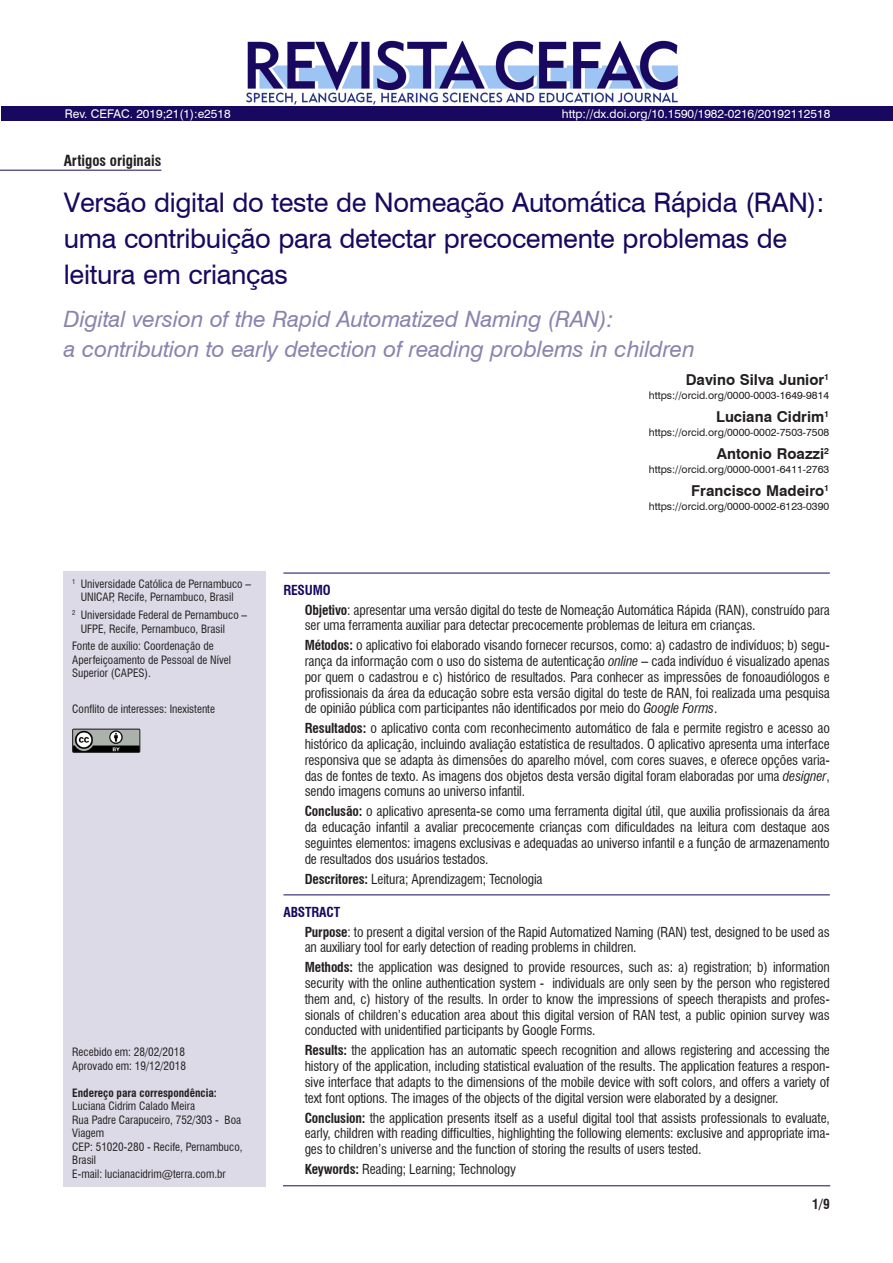
<style>
.page{position:relative;width:893px;height:1263px;background:#fff}
.page>*{position:absolute;margin:0;border:0;box-sizing:border-box;transform-origin:0 0}
.Titulo{font:27px/36px "Swiss 721 BT";letter-spacing:-.01em;color:#18085f}
.Titulo_ingles{font:italic 22.5px/30px "Swiss 721 BT";letter-spacing:-.005em;color:#8b84af}
.Autor{font:700 15px "Swiss 721 BT";color:#231f20}
.Tipo_de_artigo{font:700 condensed 15px "Swiss 721 BT";color:#231f20}
.Resumo{font:condensed 13.5px/15.8px "Swiss 721 BT";letter-spacing:-.01em;color:#231f20;text-align:justify}
.Resumo_título{font:700 condensed 13.5px "Swiss 721 BT";letter-spacing:-.01em;color:#18085f}
.Cabeço_autor_esquer{font:700 condensed 13.5px "Swiss 721 BT";color:#231f20}
.DOI_-_variável_1{font:12px "Swiss 721 BT";color:#fff}
.Legenda_bibliográfi{font:12px "Swiss 721 BT";color:#fff}
.Endereço_correspond{font:condensed 11.25px/13.5px "Swiss 721 BT";color:#231f20}
.Notas{font:condensed 11.25px/13.5px "Swiss 721 BT";color:#231f20}
.Notas_sem_paragrafo{font:condensed 11.25px/13.5px "Swiss 721 BT";color:#231f20}
.Endereço_correspond-2{font:700 condensed 11.25px "Swiss 721 BT";color:#231f20}
.ORCID{font:10.5px "Swiss 721 BT";color:#231f20}
.s1{font-weight:700}
.s2{font-style:italic}
</style>
<div class="page">
<div style="left:64px;top:571px;width:202px;height:615px;background:#dcdae7"></div>
<img style="left:74px;top:731px;width:64px;height:20px">
<div style="left:72px;top:729px;width:68px;height:24px;border:1px solid #231f20"></div>
<hr style="left:283px;top:573px;width:547px;height:1px;background:#18085f">
<hr style="left:283px;top:894px;width:547px;height:1px;background:#18085f">
<hr style="left:283px;top:1185px;width:547px;height:1px;background:#18085f">
<hr style="left:0;top:170px;width:161px;height:1px;background:#18085f">
<img style="left:246px;top:40px;width:432px;height:65px">
<div style="left:1px;top:106px;width:892px;height:15px;background:#18085f"></div>
<p class="Legenda_bibliográfi" style="left:65px;top:106px;width:167px">Rev. CEFAC. 2019;21(1):e2518</p>
<p class="DOI_-_variável_1" style="left:562px;top:106px;width:270px">http://dx.doi.org/10.1590/1982-0216/20192112518</p>
<p class="Tipo_de_artigo" style="left:64px;top:152px;width:99px">Artigos originais</p>
<p class="Titulo" style="left:64px;top:184px;width:762px">Versão digital do teste de Nomeação Automática Rápida (RAN): uma contribuição para detectar precocemente problemas de leitura em crianças</p>
<p class="Titulo_ingles" style="left:64px;top:304px;width:632px">Digital version of the Rapid Automatized Naming (RAN):<br>a contribution to early detection of reading problems in children</p>
<p class="Autor" style="left:686px;top:369px;width:145px">Davino Silva Junior<sup>1</sup></p>
<p class="ORCID" style="left:649px;top:387px;width:182px">https://orcid.org/0000-0003-1649-9814</p>
<p class="Autor" style="left:716px;top:406px;width:114px">Luciana Cidrim<sup>1</sup></p>
<p class="ORCID" style="left:649px;top:424px;width:182px">https://orcid.org/0000-0002-7503-7508</p>
<p class="Autor" style="left:717px;top:443px;width:114px">Antonio Roazzi<sup>2</sup></p>
<p class="ORCID" style="left:649px;top:461px;width:182px">https://orcid.org/0000-0001-6411-2763</p>
<p class="Autor" style="left:691px;top:480px;width:139px">Francisco Madeiro<sup>1</sup></p>
<p class="ORCID" style="left:649px;top:499px;width:182px">https://orcid.org/0000-0002-6123-0390</p>
<p class="Notas" style="left:81px;top:577px;width:172px;text-indent:-9px"><sup>1</sup> Universidade Católica de Pernambuco –<br>UNICAP, Recife, Pernambuco, Brasil</p>
<p class="Notas" style="left:81px;top:608px;width:168px;text-indent:-9px"><sup>2</sup> Universidade Federal de Pernambuco –<br>UFPE, Recife, Pernambuco, Brasil</p>
<p class="Notas_sem_paragrafo" style="left:72px;top:640px;width:160px">Fonte de auxílio: Coordenação de<br>Aperfeiçoamento de Pessoal de Nível<br>Superior (CAPES).</p>
<p class="Notas" style="left:72px;top:702px;width:144px">Conflito de interesses: Inexistente</p>
<p class="Endereço_correspond" style="left:72px;top:1045px;width:114px">Recebido em: 28/02/2018</p>
<p class="Endereço_correspond" style="left:72px;top:1059px;width:115px">Aprovado em: 19/12/2018</p>
<p class="Endereço_correspond-2" style="left:72px;top:1086px;width:146px">Endereço para correspondência:</p>
<p class="Endereço_correspond" style="left:72px;top:1099px;width:124px">Luciana Cidrim Calado Meira</p>
<p class="Endereço_correspond" style="left:72px;top:1113px;width:170px">Rua Padre Carapuceiro, 752/303 - Boa<br>Viagem</p>
<p class="Endereço_correspond" style="left:72px;top:1140px;width:172px">CEP: 51020-280 - Recife, Pernambuco,<br>Brasil</p>
<p class="Endereço_correspond" style="left:72px;top:1167px;width:155px">E-mail: lucianacidrim@terra.com.br</p>
<p class="Resumo_título" style="left:283px;top:582px;width:49px">RESUMO</p>
<p class="Resumo" style="left:305px;top:602px;width:527px"><span class="s1">Objetivo</span>: apresentar uma versão digital do teste de Nomeação Automática Rápida (RAN), construído para ser uma ferramenta auxiliar para detectar precocemente problemas de leitura em crianças.</p>
<p class="Resumo" style="left:305px;top:638px;width:527px"><span class="s1">Métodos:</span> o aplicativo foi elaborado visando fornecer recursos, como: a) cadastro de indivíduos; b) segu&shy;rança da informação com o uso do sistema de autenticação <span class="s2">online</span> – cada indivíduo é visualizado apenas por quem o cadastrou e c) histórico de resultados. Para conhecer as impressões de fonoaudiólogos e profissionais da área da educação sobre esta versão digital do teste de RAN, foi realizada uma pesquisa de opinião pública com participantes não identificados por meio do <span class="s2">Google Forms</span>.</p>
<p class="Resumo" style="left:305px;top:721px;width:527px"><span class="s1">Resultados:</span> o aplicativo conta com reconhecimento automático de fala e permite registro e acesso ao histórico da aplicação, incluindo avaliação estatística de resultados. O aplicativo apresenta uma interface responsiva que se adapta às dimensões do aparelho móvel, com cores suaves, e oferece opções varia&shy;das de fontes de texto. As imagens dos objetos desta versão digital foram elaboradas por uma <span class="s2">designer</span>, sendo imagens comuns ao universo infantil.</p>
<p class="Resumo" style="left:305px;top:804px;width:527px"><span class="s1">Conclusão:</span> o aplicativo apresenta-se como uma ferramenta digital útil, que auxilia profissionais da área da educação infantil a avaliar precocemente crianças com dificuldades na leitura com destaque aos seguintes elementos: imagens exclusivas e adequadas ao universo infantil e a função de armazenamento de resultados dos usuários testados.</p>
<p class="Resumo" style="left:305px;top:871px;width:239px"><span class="s1">Descritores:</span> Leitura; Aprendizagem; Tecnologia</p>
<p class="Resumo_título" style="left:283px;top:903px;width:58px">ABSTRACT</p>
<p class="Resumo" style="left:305px;top:924px;width:527px"><span class="s1">Purpose</span>: to present a digital version of the Rapid Automatized Naming (RAN) test, designed to be used as an auxiliary tool for early detection of reading problems in children.</p>
<p class="Resumo" style="left:305px;top:959px;width:527px"><span class="s1">Methods:</span> the application was designed to provide resources, such as: a) registration; b) information security with the online authentication system - individuals are only seen by the person who registered them and, c) history of the results. In order to know the impressions of speech therapists and profes&shy;sionals of children’s education area about this digital version of RAN test, a public opinion survey was conducted with unidentified participants by Google Forms.</p>
<p class="Resumo" style="left:305px;top:1042px;width:527px"><span class="s1">Results:</span> the application has an automatic speech recognition and allows registering and accessing the history of the application, including statistical evaluation of the results. The application features a respon&shy;sive interface that adapts to the dimensions of the mobile device with soft colors, and offers a variety of text font options. The images of the objects of the digital version were elaborated by a designer.</p>
<p class="Resumo" style="left:305px;top:1110px;width:527px"><span class="s1">Conclusion:</span> the application presents itself as a useful digital tool that assists professionals to evaluate, early, children with reading difficulties, highlighting the following elements: exclusive and appropriate ima&shy;ges to children’s universe and the function of storing the results of users tested.</p>
<p class="Resumo" style="left:305px;top:1161px;width:213px"><span class="s1">Keywords:</span> Reading; Learning; Technology</p>
<p class="Cabeço_autor_esquer" style="left:812px;top:1195px;width:19px">1/9</p>
</div>
